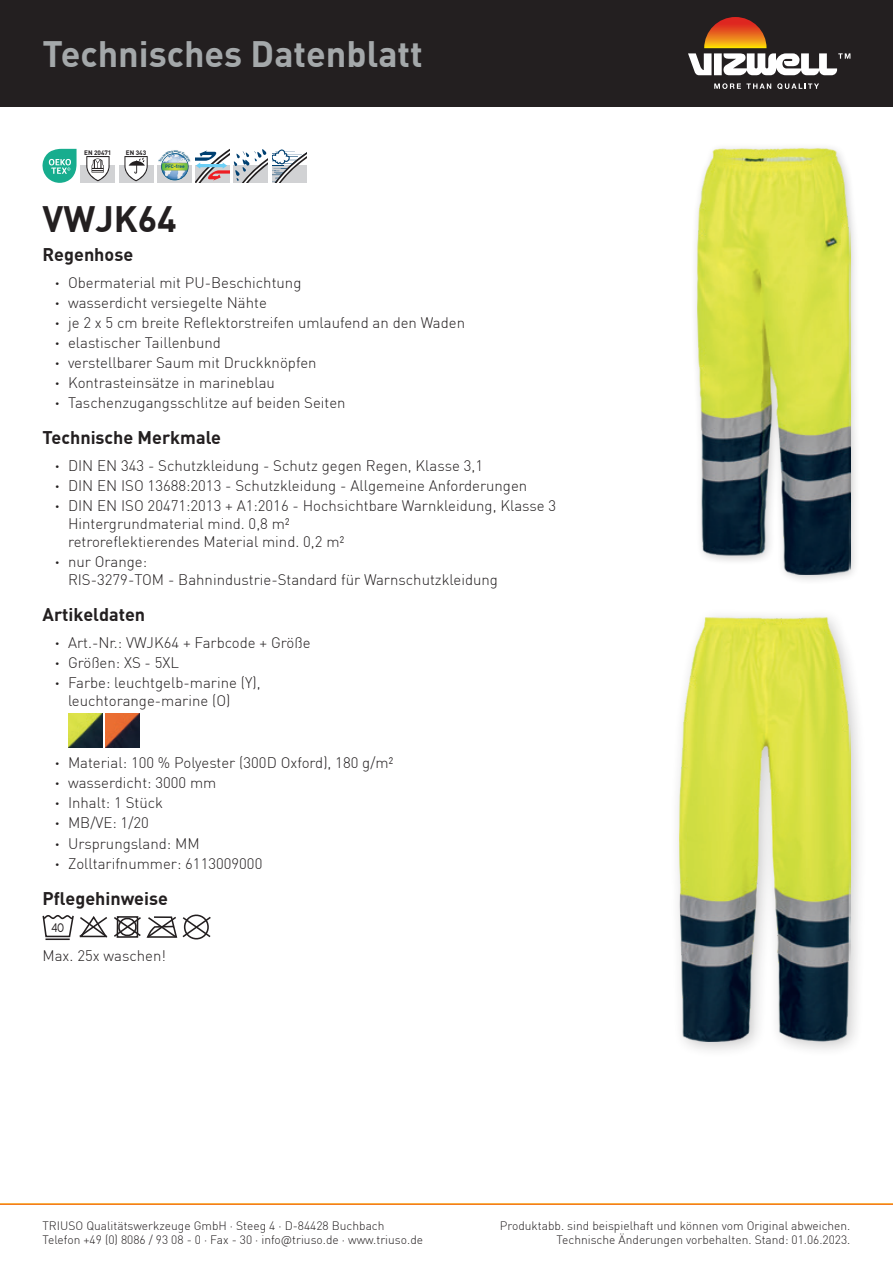
<style>
.page{position:relative;width:893px;height:1263px;background:#fff}
.page>*{position:absolute;margin:0;border:0;box-sizing:border-box;transform-origin:0 0}
.t1{font:700 36px "DIN Pro";color:#a4a8aa}
.t2{font:700 36px "DIN Pro";color:#231f20}
.t3{font:700 18px "DIN Pro";color:#231f20}
.t4{font:300 15px/20.1px "DIN Pro";color:#231f20}
.t5{font:12.45px "Big Smalls";color:#231f20;scale:.83 1}
.t6{font:300 12px/14.4px "DIN Pro";color:#231f20}
.t7{font:700 6.45px "DIN Pro";color:#231f20}
.t8{font:700 4.8px "DIN Pro";letter-spacing:-.005em;color:#005482}
.t9{font:700 3.3px "DIN Pro";color:#005482}
.s1{font-weight:700}
</style>
<div class="page">
<div style="left:0;top:0;width:893px;height:106px;background:#231f20"></div>
<svg style="left:714px;top:83px;width:57px;height:6px"></svg>
<svg style="left:777px;top:83px;width:42px;height:6px"></svg>
<svg style="left:688px;top:17px;width:162px;height:58px"></svg>
<hr style="left:0;top:1203px;width:893px;height:2px;background:#f47921">
<div style="left:669px;top:606px;width:199px;height:452px;background:#231f20;opacity:.25"></div>
<img style="left:680px;top:617px;width:170px;height:425px">
<img style="left:68px;top:713px;width:34px;height:34px">
<img style="left:106px;top:713px;width:34px;height:34px">
<svg style="left:43px;top:914px;width:168px;height:26px"></svg>
<hr style="left:46px;top:938px;width:24px;height:2px;background:#231f20">
<div style="left:690px;top:141px;width:171px;height:443px;background:#231f20;opacity:.25"></div>
<img style="left:697px;top:149px;width:153px;height:425px">
<div style="left:81px;top:166px;width:34px;height:17px;background:#d1d2d4"></div>
<svg style="left:86px;top:156px;width:24px;height:25px"></svg>
<svg style="left:43px;top:149px;width:34px;height:34px"></svg>
<div style="left:119px;top:166px;width:34px;height:17px;background:#d1d2d4"></div>
<svg style="left:124px;top:156px;width:24px;height:25px"></svg>
<div style="left:157px;top:166px;width:34px;height:17px;background:#d1d2d4"></div>
<svg style="left:196px;top:149px;width:110px;height:34px"></svg>
<svg style="left:159px;top:150px;width:31px;height:30px"></svg>
<h1 class="t1" style="left:43px;top:30px;width:382px">Technisches Datenblatt</h1>
<p class="t7" style="left:84px;top:148px;width:29px">EN 20471</p>
<p class="t7" style="left:126px;top:148px;width:22px">EN 343</p>
<p class="t9" style="left:174px;top:149px;width:4px">w</p>
<p class="t8" style="left:165px;top:164px;width:21px">PFC-free</p>
<h1 class="t2" style="left:43px;top:195px;width:136px">VWJK64</h1>
<p class="t3" style="left:43px;top:243px;width:92px">Regenhose</p>
<p class="t4" style="left:55px;top:272px;width:411px"><span class="s1">ˁ</span> Obermaterial mit PU-Beschichtung<br><span class="s1">ˁ</span> wasserdicht versiegelte Nähte<br><span class="s1">ˁ</span> je 2 x 5 cm breite Reflektorstreifen umlaufend an den Waden <span class="s1">ˁ</span> elastischer Taillenbund<br><span class="s1">ˁ</span> verstellbarer Saum mit Druckknöpfen<br><span class="s1">ˁ</span> Kontrasteinsätze in marineblau<br><span class="s1">ˁ</span> Taschenzugangsschlitze auf beiden Seiten</p>
<p class="t3" style="left:43px;top:426px;width:180px">Technische Merkmale</p>
<p class="t4" style="left:55px;top:455px;width:503px"><span class="s1">ˁ</span> DIN EN 343 - Schutzkleidung - Schutz gegen Regen, Klasse 3,1<br><span class="s1">ˁ</span> DIN EN ISO 13688:2013 - Schutzkleidung - Allgemeine Anforderungen<br><span class="s1">ˁ</span> DIN EN ISO 20471:2013 + A1:2016 - Hochsichtbare Warnkleidung, Klasse 3</p>
<p class="t4" style="left:68px;top:514px;width:278px;line-height:18px">Hintergrundmaterial mind. 0,8 m² retroreflektierendes Material mind. 0,2 m²</p>
<p class="t4" style="left:68px;top:553px;width:431px;line-height:18px;text-indent:-13px"><span class="s1">ˁ</span> nur Orange:<br>RIS-3279-TOM - Bahnindustrie-Standard für Warnschutzkleidung</p>
<p class="t3" style="left:43px;top:603px;width:104px">Artikeldaten</p>
<p class="t4" style="left:55px;top:632px;width:257px"><span class="s1">ˁ</span> Art.-Nr.: VWJK64 + Farbcode + Größe <span class="s1">ˁ</span> Größen: XS - 5XL<br><span class="s1">ˁ</span> Farbe: leuchtgelb-marine (Y),</p>
<p class="t4" style="left:68px;top:690px;width:164px">leuchtorange-marine (O)</p>
<p class="t4" style="left:55px;top:752px;width:340px"><span class="s1">ˁ</span> Material: 100 % Polyester (300D Oxford), 180 g/m² <span class="s1">ˁ</span> wasserdicht: 3000 mm<br><span class="s1">ˁ</span> Inhalt: 1 Stück<br><span class="s1">ˁ</span> MB/VE: 1/20<br><span class="s1">ˁ</span> Ursprungsland: MM<br><span class="s1">ˁ</span> Zolltarifnummer: 6113009000</p>
<p class="t3" style="left:43px;top:886px;width:127px">Pflegehinweise</p>
<p class="t5" style="left:52px;top:919px;width:17px">40</p>
<p class="t4" style="left:43px;top:945px;width:125px">Max. 25x waschen!</p>
<p class="t6" style="left:43px;top:1218px;width:382px">TRIUSO Qualitätswerkzeuge GmbH · Steeg 4 · D-84428 Buchbach<br>Telefon +49 (0) 8086 / 93 08 - 0 · Fax - 30 · info@triuso.de · www.triuso.de</p>
<p class="t6" style="left:500px;top:1218px;width:352px;text-align:right">Produktabb. sind beispielhaft und können vom Original abweichen.<br>Technische Änderungen vorbehalten. Stand: 01.06.2023.</p>
</div>
